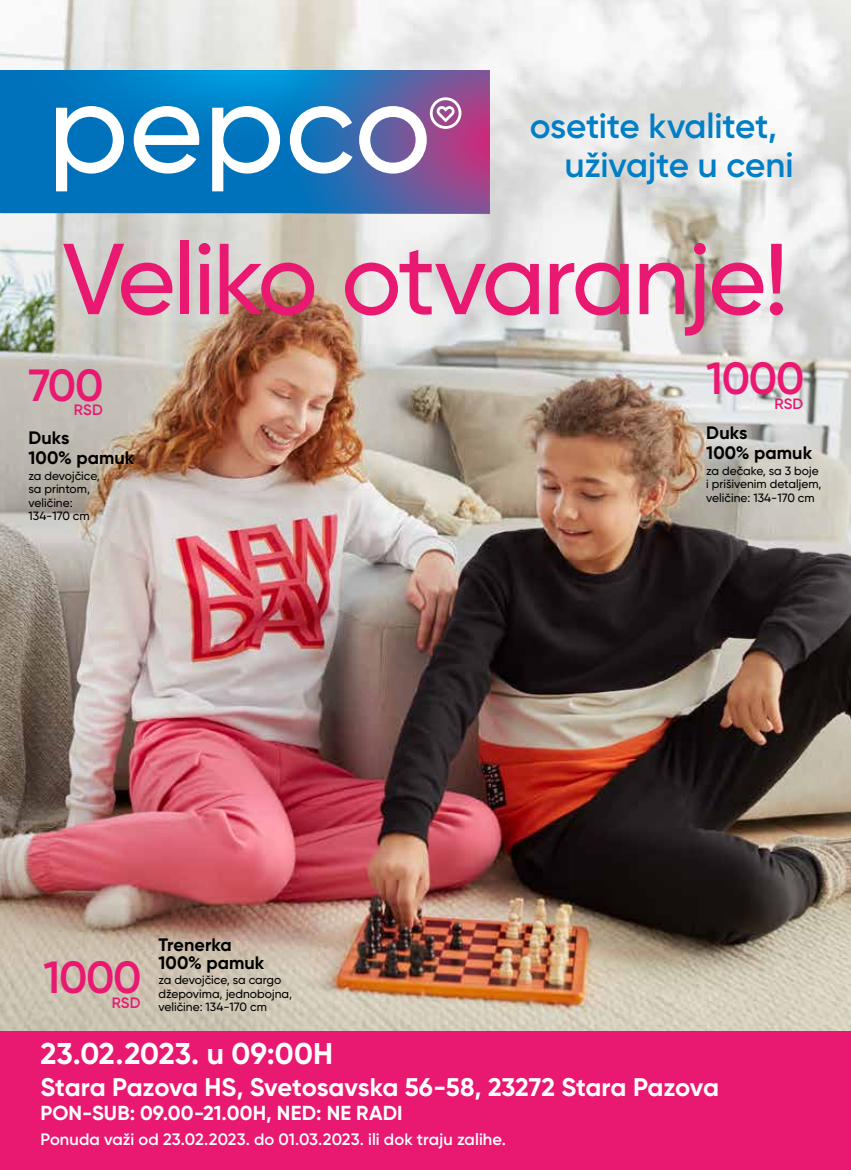
<style>
.page{position:relative;width:851px;height:1170px;background:#fff}
.page>*{position:absolute;margin:0;border:0;box-sizing:border-box;transform-origin:0 0}
.t1{font:500 100.5px "Gilroy";letter-spacing:-.025em;color:#e91871}
.t2{font:600 45px "Gilroy";letter-spacing:-.025em;color:#e91871}
.t3{font:600 34.95px/39.3px "Gilroy";letter-spacing:-.01em;color:#007ec6}
.t4{font:700 30px "Gilroy";color:#fff}
.t5{font:700 25.5px "Gilroy";letter-spacing:-.01em;color:#fff}
.t6{font:700 20.25px "Gilroy";letter-spacing:.01em;color:#fff}
.t7{font:700 18px/20.1px "Gilroy";letter-spacing:.005em;color:#000}
.t8{font:600 16.5px "Gilroy";letter-spacing:.005em;color:#fff}
.t9{font:600 15px "Gilroy";letter-spacing:.005em;color:#e91871}
.t10{font:500 12px/13.5px "Gilroy";color:#000}
</style>
<div class="page">
<img style="left:0;top:0;width:850px;height:1031px">
<div style="left:1px;top:70px;width:488px;height:143px;background:#0072bc"></div>
<svg style="left:98px;top:70px;width:92px;height:27px"></svg>
<svg style="left:190px;top:70px;width:299px;height:143px"></svg>
<svg style="left:56px;top:97px;width:405px;height:94px"></svg>
<div style="left:0;top:1031px;width:850px;height:138px;background:#e91871"></div>
<h3 class="t3" style="left:564px;top:106px;width:230px;text-indent:-35px">osetite kvalitet, uživajte u ceni</h3>
<h1 class="t1" style="left:62px;top:217px;width:727px">Veliko otvaranje!</h1>
<h2 class="t2" style="left:29px;top:357px;width:76px">700</h2>
<p class="t9" style="left:74px;top:400px;width:30px">RSD</p>
<h3 class="t7" style="left:29px;top:427px;width:107px">Duks<br>100% pamuk</h3>
<p class="t10" style="left:29px;top:469px;width:73px">za devojčice, sa printom, veličine:<br>134-170 cm</p>
<h2 class="t2" style="left:44px;top:949px;width:100px">1000</h2>
<p class="t9" style="left:112px;top:992px;width:30px">RSD</p>
<h3 class="t7" style="left:158px;top:935px;width:107px;line-height:18px">Trenerka<br>100% pamuk</h3>
<p class="t10" style="left:158px;top:973px;width:135px">za devojčice, sa cargo džepovima, jednobojna, veličine: 134-170 cm</p>
<h2 class="t2" style="left:706px;top:350px;width:100px">1000</h2>
<p class="t9" style="left:774px;top:394px;width:30px">RSD</p>
<h3 class="t7" style="left:706px;top:422px;width:107px">Duks<br>100% pamuk</h3>
<p class="t10" style="left:706px;top:463px;width:117px">za dečake, sa 3 boje i prišivenim detaljem, veličine: 134-170 cm</p>
<h3 class="t4" style="left:40px;top:1034px;width:294px">23.02.2023. u 09:00H</h3>
<h3 class="t5" style="left:40px;top:1070px;width:680px">Stara Pazova HS, Svetosavska 56-58, 23272 Stara Pazova</h3>
<h3 class="t8" style="left:40px;top:1128px;width:467px">Ponuda važi od 23.02.2023. do 01.03.2023. ili dok traju zalihe.</h3>
<h3 class="t6" style="left:40px;top:1100px;width:363px">PON-SUB: 09.00-21.00H, NED: NE RADI</h3>
</div>
